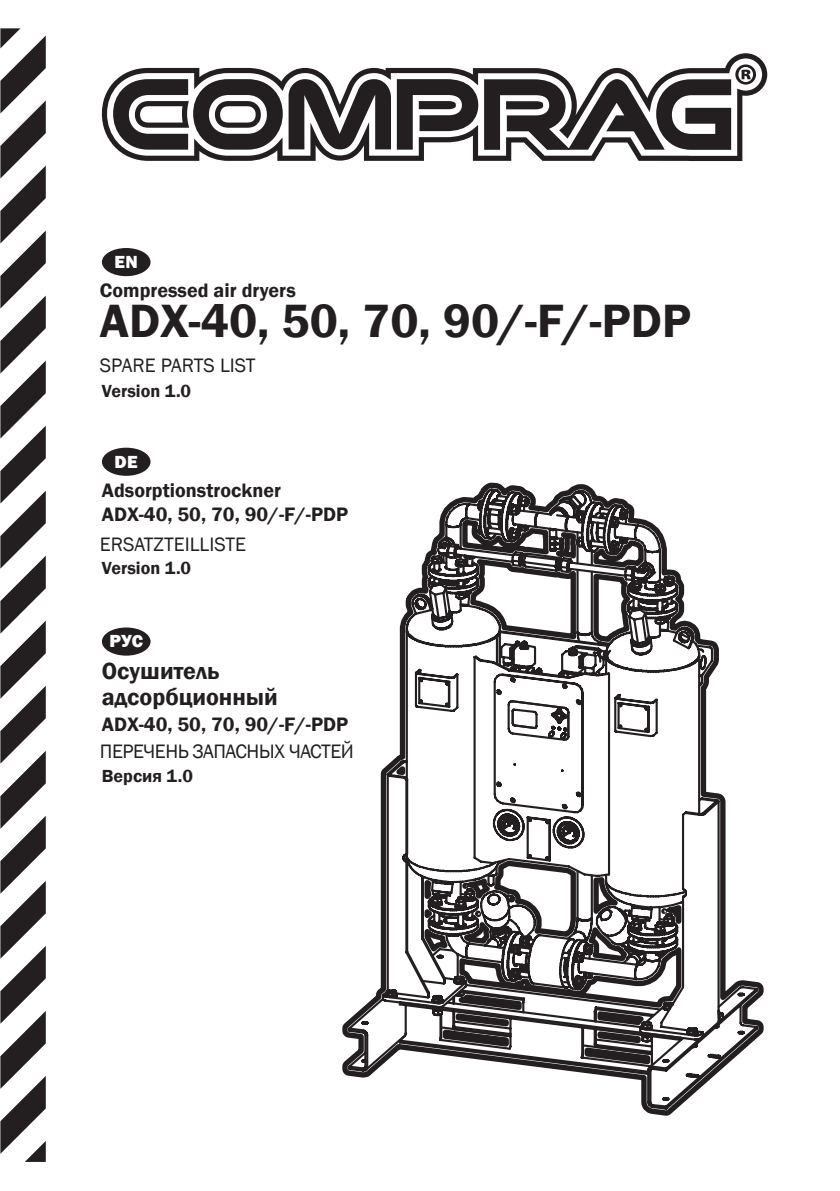
<style>
.page{position:relative;width:840px;height:1191px;background:#fff}
.page>*{position:absolute;margin:0;border:0;box-sizing:border-box;transform-origin:0 0}
.t1{font:600 48px "Franklin Gothic";color:#231f20}
.t2{font:600 24px/26px "Franklin Gothic";color:#231f20}
.t3{font:600 20px/24px "Franklin Gothic";color:#231f20}
.t4{font:20px "Franklin Gothic";color:#231f20}
.t5{font:20px "Franklin Gothic";letter-spacing:-.025em;color:#231f20}
.t6{font:600 18px "Franklin Gothic";color:#231f20}
.t7{font:800 18px "Franklin Gothic";letter-spacing:.025em;color:#fff}
</style>
<div class="page">
<svg style="left:0;top:28px;width:46px;height:1133px"></svg>
<svg style="left:102px;top:53px;width:664px;height:108px"></svg>
<div style="left:102px;top:248px;width:48px;height:28px;background:#231f20;border-radius:50%"></div>
<div style="left:102px;top:448px;width:48px;height:28px;background:#231f20;border-radius:50%"></div>
<div style="left:102px;top:627px;width:48px;height:28px;background:#231f20;border-radius:50%"></div>
<svg style="left:342px;top:483px;width:421px;height:632px"></svg>
<p class="t7" style="left:114px;top:250px;width:25px">EN</p>
<p class="t3" style="left:100px;top:278px;width:197px">Compressed air dryers</p>
<h1 class="t1" style="left:100px;top:292px;width:592px">ADX-40, 50, 70, 90/-F/-PDP</h1>
<p class="t4" style="left:100px;top:353px;width:157px">SPARE PARTS LIST</p>
<p class="t6" style="left:102px;top:379px;width:91px">Version 1.0</p>
<p class="t7" style="left:115px;top:450px;width:25px">DE</p>
<p class="t3" style="left:102px;top:478px;width:248px">Adsorptionstrockner<br>ADX-40, 50, 70, 90/-F/-PDP</p>
<p class="t4" style="left:100px;top:531px;width:147px">ERSATZTEILLISTE</p>
<p class="t6" style="left:102px;top:557px;width:91px">Version 1.0</p>
<p class="t7" style="left:109px;top:629px;width:35px">РУС</p>
<p class="t2" style="left:102px;top:658px;width:177px">Осушитель адсорбционный</p>
<p class="t3" style="left:102px;top:713px;width:248px">ADX-40, 50, 70, 90/-F/-PDP</p>
<p class="t5" style="left:100px;top:739px;width:255px">ПЕРЕЧЕНЬ ЗАПАСНЫХ ЧАСТЕЙ</p>
<p class="t6" style="left:102px;top:765px;width:93px">Версия 1.0</p>
</div>
